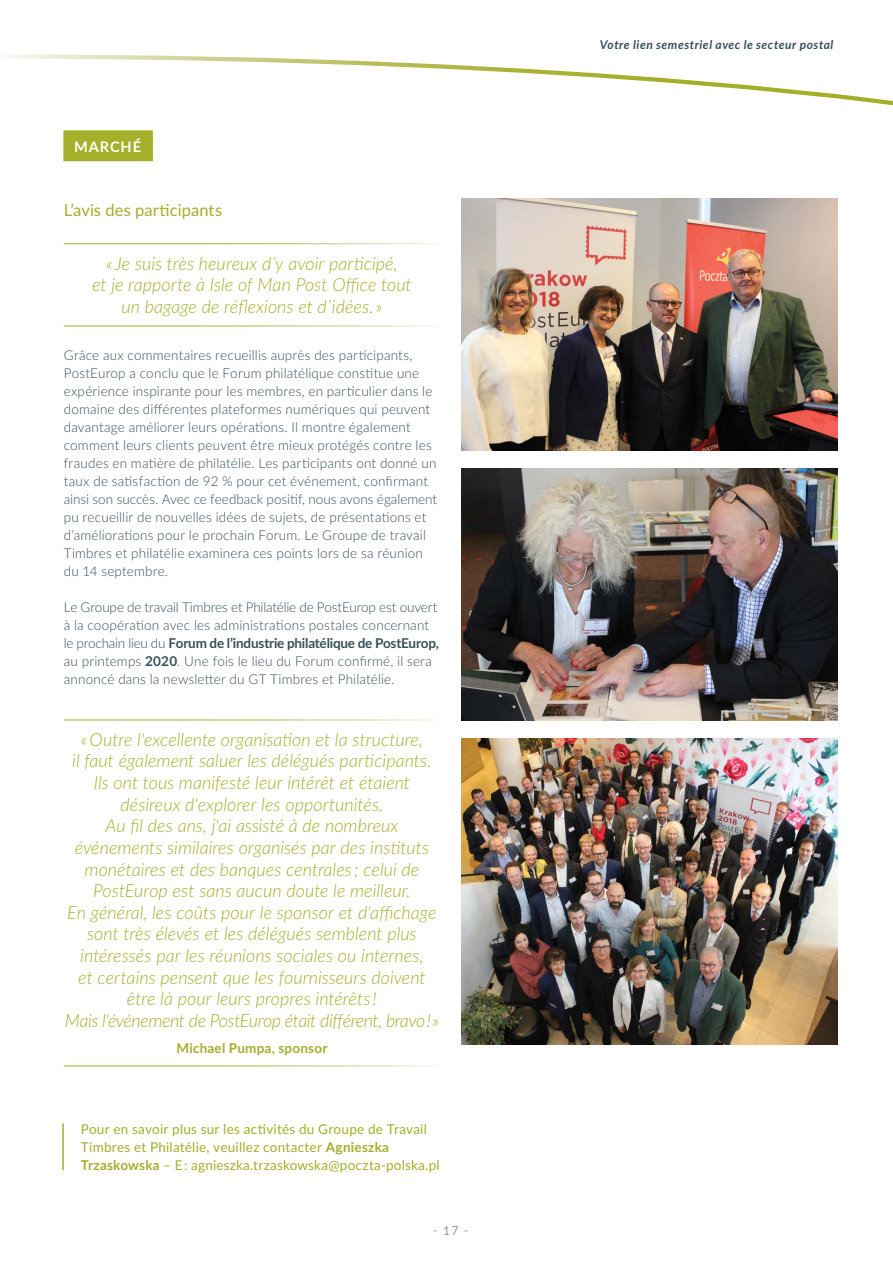
<style>
.page{position:relative;width:893px;height:1263px;background:#fff}
.page>*{position:absolute;margin:0;border:0;box-sizing:border-box;transform-origin:0 0}
.t1{font:italic 300 18px/21.6px "Lato";color:#a4af2a;text-align:center}
.t2{font:16.5px "Lato";letter-spacing:.005em;color:#a4af2a}
.t3{font:700 14.55px "Lato";letter-spacing:.07em;color:#fff}
.t4{font:300 13.5px/18px "Lato";letter-spacing:.01em;color:#384f5a}
.t5{font:13.5px/18px "Lato";letter-spacing:.02em;color:#a4af2a}
.t6{font:700 13.5px "Lato";letter-spacing:.015em;color:#a4af2a}
.t7{font:italic 700 12px "Lato";letter-spacing:.045em;color:#384f5a}
.t8{font:300 12px "Lato";color:#384f5a}
.s1{font-weight:700}
</style>
<div class="page">
<svg style="left:8px;top:54px;width:885px;height:52px"></svg>
<div style="left:63px;top:130px;width:90px;height:31px;background:#a4af2a"></div>
<hr style="left:62px;top:1123px;width:2px;height:47px;background:#a4af2a">
<img style="left:461px;top:199px;width:377px;height:251px">
<img style="left:461px;top:468px;width:377px;height:252px">
<img style="left:461px;top:738px;width:377px;height:307px">
<p class="t3" style="left:74px;top:136px;width:69px">MARCHÉ</p>
<p class="t2" style="left:64px;top:198px;width:160px">L’avis des participants</p>
<h1 class="t1" style="left:92px;top:252px;width:321px">« Je suis très heureux d’y avoir participé,<br>et je rapporte à Isle of Man Post Office tout un bagage de réflexions et d’idées. »</h1>
<p class="t4" style="left:64px;top:346px;width:375px">Grâce aux commentaires recueillis auprès des participants, PostEurop a conclu que le Forum philatélique constitue une expérience inspirante pour les membres, en particulier dans le domaine des différentes plateformes numériques qui peuvent davantage améliorer leurs opérations. Il montre également comment leurs clients peuvent être mieux protégés contre les fraudes en matière de philatélie. Les participants ont donné un taux de satisfaction de 92 % pour cet événement, confirmant ainsi son succès. Avec ce feedback positif, nous avons également pu recueillir de nouvelles idées de sujets, de présentations et d’améliorations pour le prochain Forum. Le Groupe de travail Timbres et philatélie examinera ces points lors de sa réunion du 14 septembre.</p>
<p class="t4" style="left:64px;top:598px;width:377px">Le Groupe de travail Timbres et Philatélie de PostEurop est ouvert à la coopération avec les administrations postales concernant le prochain lieu du <span class="s1">Forum de l’industrie philatélique de PostEurop, </span>au printemps <span class="s1">2020</span>. Une fois le lieu du Forum confirmé, il sera annoncé dans la newsletter du GT Timbres et Philatélie.</p>
<p class="t1" style="left:65px;top:728px;width:375px">« Outre l'excellente organisation et la structure,<br>il faut également saluer les délégués participants.<br>Ils ont tous manifesté leur intérêt et étaient désireux d'explorer les opportunités.<br>Au fil des ans, j'ai assisté à de nombreux événements similaires organisés par des instituts monétaires et des banques centrales ; celui de PostEurop est sans aucun doute le meilleur.<br>En général, les coûts pour le sponsor et d'affichage sont très élevés et les délégués semblent plus intéressés par les réunions sociales ou internes,<br>et certains pensent que les fournisseurs doivent être là pour leurs propres intérêts !<br>Mais l'événement de PostEurop était différent, bravo ! »</p>
<p class="t6" style="left:176px;top:1038px;width:152px">Michael Pumpa, sponsor</p>
<p class="t5" style="left:81px;top:1120px;width:360px">Pour en savoir plus sur les activités du Groupe de Travail<br>Timbres et Philatélie, veuillez contacter <span class="s1">Agnieszka<br>Trzaskowska</span> – E : agnieszka.trzaskowska@poczta-polska.pl</p>
<p class="t8" style="left:433px;top:1222px;width:37px">- 17 -</p>
<p class="t7" style="left:600px;top:36px;width:235px">Votre lien semestriel avec le secteur postal</p>
</div>
